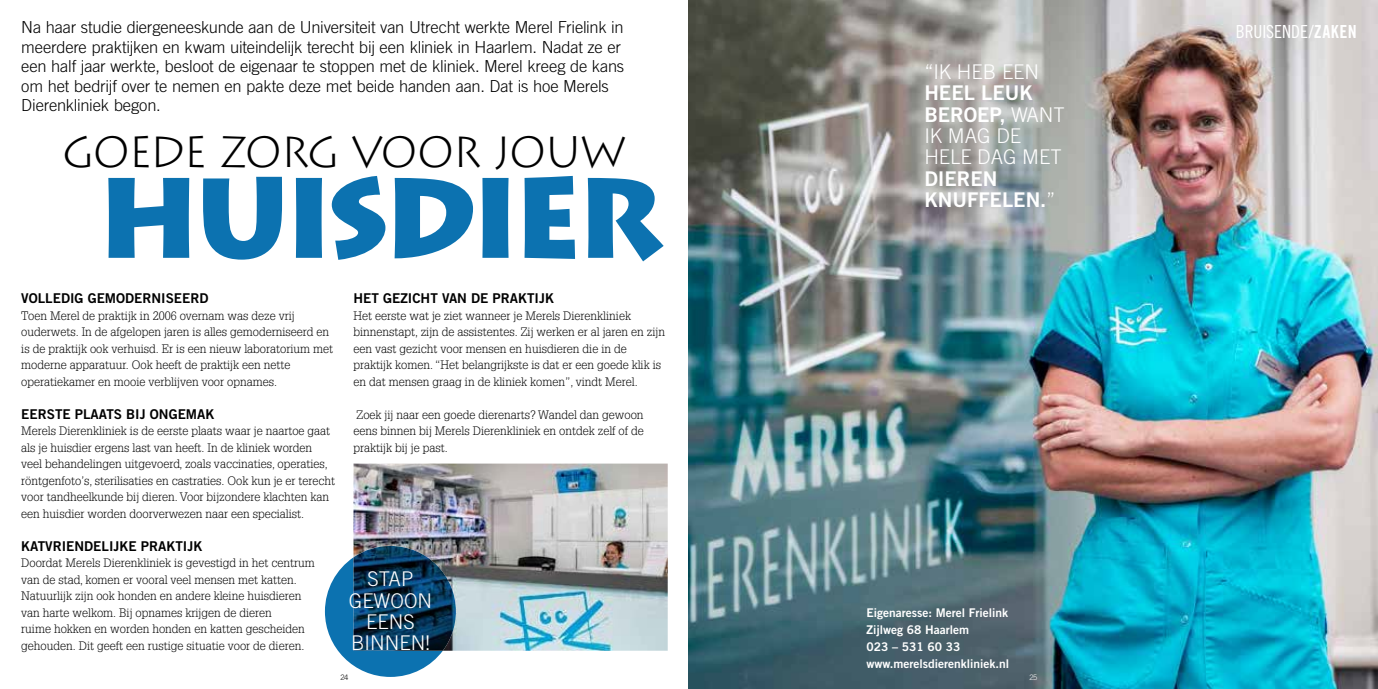
<style>
.page{position:relative;width:1378px;height:689px;background:#fff}
.page>*{position:absolute;margin:0;border:0;box-sizing:border-box;transform-origin:0 0}
.t1{font:900 112.5px "Lithos";letter-spacing:-.055em;color:#0c72b0}
.t2{font:300 43.5px "Lithos";letter-spacing:-.055em;color:#000}
.t3{font:300 20.25px/21.5px "Trade Gothic LT Std";color:#fff}
.t4{font:20.25px/21.5px "Trade Gothic LT Std Bd 2";color:#fff}
.t5{font:18px "Trade Gothic LT Std Cn 18";letter-spacing:-.005em;color:#fff}
.t6{font:300 16.5px/19.5px "Trade Gothic LT Std";letter-spacing:-.015em;color:#000}
.t7{font:13.5px "Trade Gothic LT Std Bd 2";color:#000}
.t8{font:300 12px/16.5px "Glypha LT Std";color:#000}
.t9{font:12px/17px "Trade Gothic LT Std Bd 2";color:#fff}
.t10{font:300 7.5px "Trade Gothic LT Std";color:#000}
.t11{font:300 7.5px "Trade Gothic LT Std";color:#fff}
.s1{font-family:"Trade Gothic LT Std";font-weight:300}
.s2{font-family:"Trade Gothic LT Std Bd Cn 20"}
</style>
<div class="page">
<img style="left:689px;top:0;width:689px;height:689px">
<img style="left:353px;top:463px;width:315px;height:188px">
<svg style="left:325px;top:557px;width:118px;height:120px"></svg>
<img style="left:353px;top:546px;width:103px;height:105px">
<p class="t6" style="left:21px;top:17px;width:604px">Na haar studie diergeneeskunde aan de Universiteit van Utrecht werkte Merel Frielink in meerdere praktijken en kwam uiteindelijk terecht bij een kliniek in Haarlem. Nadat ze er een half jaar werkte, besloot de eigenaar te stoppen met de kliniek. Merel kreeg de kans om het bedrijf over te nemen en pakte deze met beide handen aan. Dat is hoe Merels Dierenkliniek begon.</p>
<h2 class="t2" style="left:62px;top:127px;width:565px">GOEDE ZORG VOOR JOUW</h2>
<h1 class="t1" style="left:97px;top:148px;width:568px">HUISDIER</h1>
<p class="t7" style="left:21px;top:290px;width:189px">VOLLEDIG GEMODERNISEERD</p>
<p class="t8" style="left:21px;top:307px;width:313px">Toen Merel de praktijk in 2006 overnam was deze vrij ouderwets. In de afgelopen jaren is alles gemoderniseerd en is de praktijk ook verhuisd. Er is een nieuw laboratorium met moderne apparatuur. Ook heeft de praktijk een nette operatiekamer en mooie verblijven voor opnames.</p>
<p class="t7" style="left:21px;top:405px;width:195px">EERSTE PLAATS BIJ ONGEMAK</p>
<p class="t8" style="left:21px;top:423px;width:315px">Merels Dierenkliniek is de eerste plaats waar je naartoe gaat als je huisdier ergens last van heeft. In de kliniek worden veel behandelingen uitgevoerd, zoals vaccinaties, operaties, röntgenfoto’s, sterilisaties en castraties. Ook kun je er terecht voor tandheelkunde bij dieren. Voor bijzondere klachten kan een huisdier worden doorverwezen naar een specialist.</p>
<p class="t7" style="left:21px;top:537px;width:183px">KATVRIENDELIJKE PRAKTIJK</p>
<p class="t8" style="left:21px;top:555px;width:295px">Doordat Merels Dierenkliniek is gevestigd in het centrum van de stad, komen er vooral veel mensen met katten.<br>Natuurlijk zijn ook honden en andere kleine huisdieren van harte welkom. Bij opnames krijgen de dieren<br>ruime hokken en worden honden en katten gescheiden gehouden. Dit geeft een rustige situatie voor de dieren.</p>
<p class="t7" style="left:353px;top:290px;width:202px">HET GEZICHT VAN DE PRAKTIJK</p>
<p class="t8" style="left:353px;top:307px;width:313px">Het eerste wat je ziet wanneer je Merels Dierenkliniek binnenstapt, zijn de assistentes. Zij werken er al jaren en zijn een vast gezicht voor mensen en huisdieren die in de praktijk komen. “Het belangrijkste is dat er een goede klik is en dat mensen graag in de kliniek komen”, vindt Merel.</p>
<p class="t8" style="left:353px;top:406px;width:292px;text-align:justify">Zoek jij naar een goede dierenarts? Wandel dan gewoon eens binnen bij Merels Dierenkliniek en ontdek zelf of de praktijk bij je past.</p>
<h3 class="t3" style="left:349px;top:568px;width:85px;text-align:center">STAP<br>GEWOON<br>EENS<br>BINNEN!</h3>
<h3 class="t3" style="left:924px;top:61px;width:116px">“IK HEB EEN</h3>
<h3 class="t4" style="left:924px;top:82px;width:142px">HEEL LEUK<br>BEROEP, <span class="s1">WANT</span></h3>
<h3 class="t3" style="left:924px;top:125px;width:139px">IK MAG DE<br>HELE DAG MET</h3>
<h3 class="t4" style="left:924px;top:167px;width:133px">DIEREN<br>KNUFFELEN.<span class="s1">”</span></h3>
<p class="t9" style="left:866px;top:604px;width:144px">Eigenaresse: Merel Frielink<br>Zijlweg 68 Haarlem<br>023 – 531 60 33 www.merelsdierenkliniek.nl</p>
<p class="t10" style="left:340px;top:672px;width:9px">24</p>
<p class="t11" style="left:1029px;top:672px;width:9px">25</p>
<h3 class="t5" style="left:1236px;top:21px;width:122px">BRUISENDE/<span class="s2">ZAKEN</span></h3>
</div>
